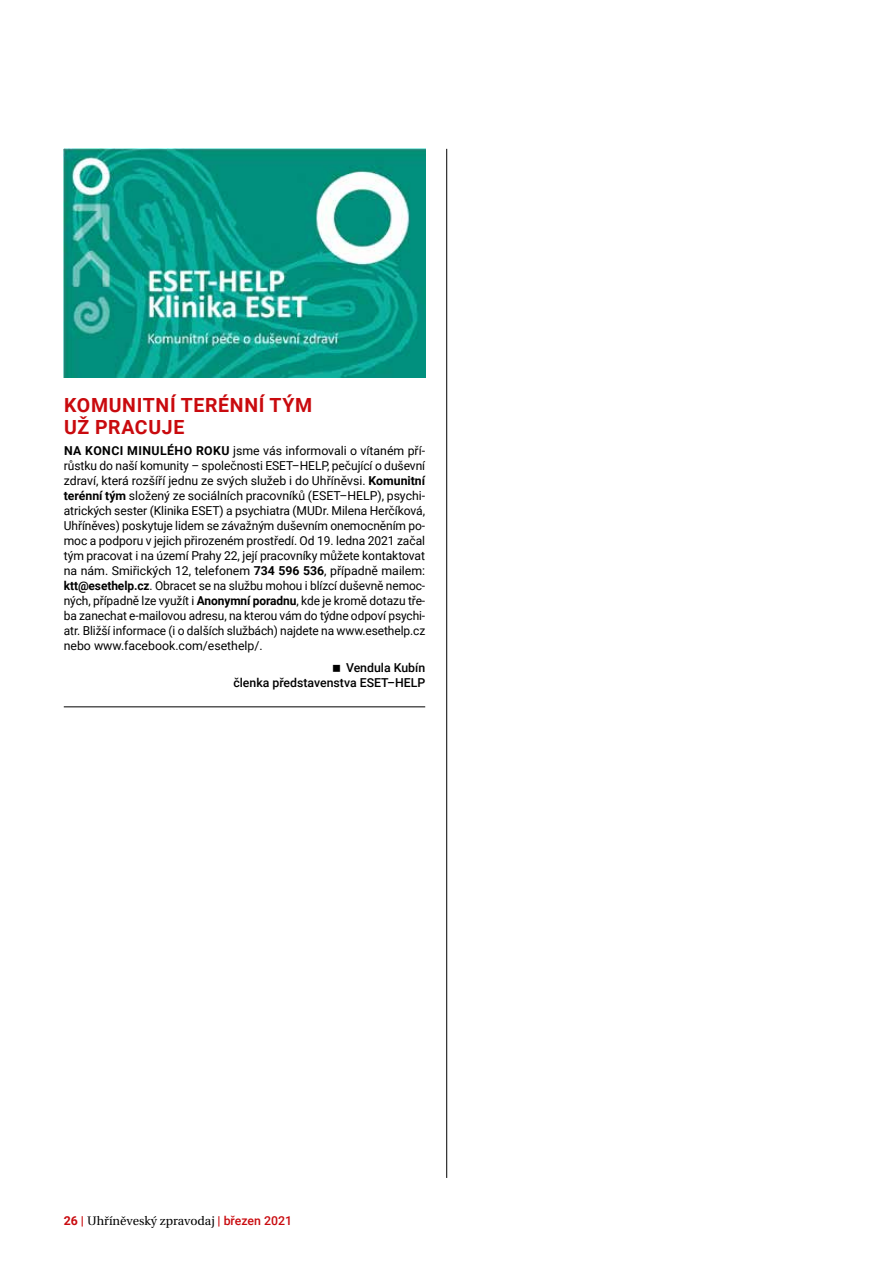
<style>
.page{position:relative;width:893px;height:1263px;background:#fff}
.page>*{position:absolute;margin:0;border:0;box-sizing:border-box;transform-origin:0 0}
.t1{font:700 19.5px/22.5px "Roboto";letter-spacing:.035em;color:#c90a0e}
.t2{font:12.3px/15px "Roboto";color:#000;text-align:justify}
.t3{font:500 12.3px/15px "Roboto";color:#000;text-align:right}
.t4{font:12.3px "Heuristica";color:#000}
.s1{font-weight:700}
.s2{font-family:"Roboto";font-weight:700;color:#c90a0e}
.s3{font-family:"Roboto";font-weight:500;color:#c90a0e}
</style>
<div class="page">
<hr style="left:446px;top:149px;width:1px;height:1029px;background:#000">
<img style="left:64px;top:149px;width:361px;height:228px">
<hr style="left:64px;top:707px;width:361px;height:1px;background:#000">
<h1 class="t1" style="left:64px;top:393px;width:250px">KOMUNITNÍ TERÉNNÍ TÝM<br>UŽ PRACUJE</h1>
<p class="t2" style="left:64px;top:443px;width:363px"><span class="s1">Na konci minu lého roku</span> jsme vás informovali o vítaném pří&shy;růstku do naší komunity – společnosti ESET–HELP, pečující o duševní zdraví, která rozšíří jednu ze svých služeb i do Uhříněvsi. <span class="s1">Komunitní terénní tým</span> složený ze sociálních pracovníků (ESET–HELP), psychi&shy;atrických sester (Klinika ESET) a psychiatra (MUDr. Milena Herčíková, Uhříněves) poskytuje lidem se závažným duševním onemocněním po&shy;moc a podporu v jejich přirozeném prostředí. Od 19. ledna 2021 začal tým pracovat i na území Prahy 22, její pracovníky můžete kontaktovat na nám. Smiřických 12, telefonem <span class="s1">734 596 536</span>, případně mailem: <span class="s1">ktt@esethelp.cz</span>. Obracet se na službu mohou i blízcí duševně nemoc&shy;ných, případně lze využít i <span class="s1">Anonymní poradnu</span>, kde je kromě dotazu tře&shy;ba zanechat e-mailovou adresu, na kterou vám do týdne odpoví psychi&shy;atr. Bližší informace (i o dalších službách) najdete na www.esethelp.cz nebo www.facebook.com/esethelp/.</p>
<p class="t3" style="left:233px;top:659px;width:193px">Vendula Kubín<br>členka představenstva ESET–HELP</p>
<p class="t4" style="left:64px;top:1211px;width:230px"><span class="s2">26 |</span> Uhříněveský zpravodaj <span class="s3">| březen 2021</span></p>
</div>
